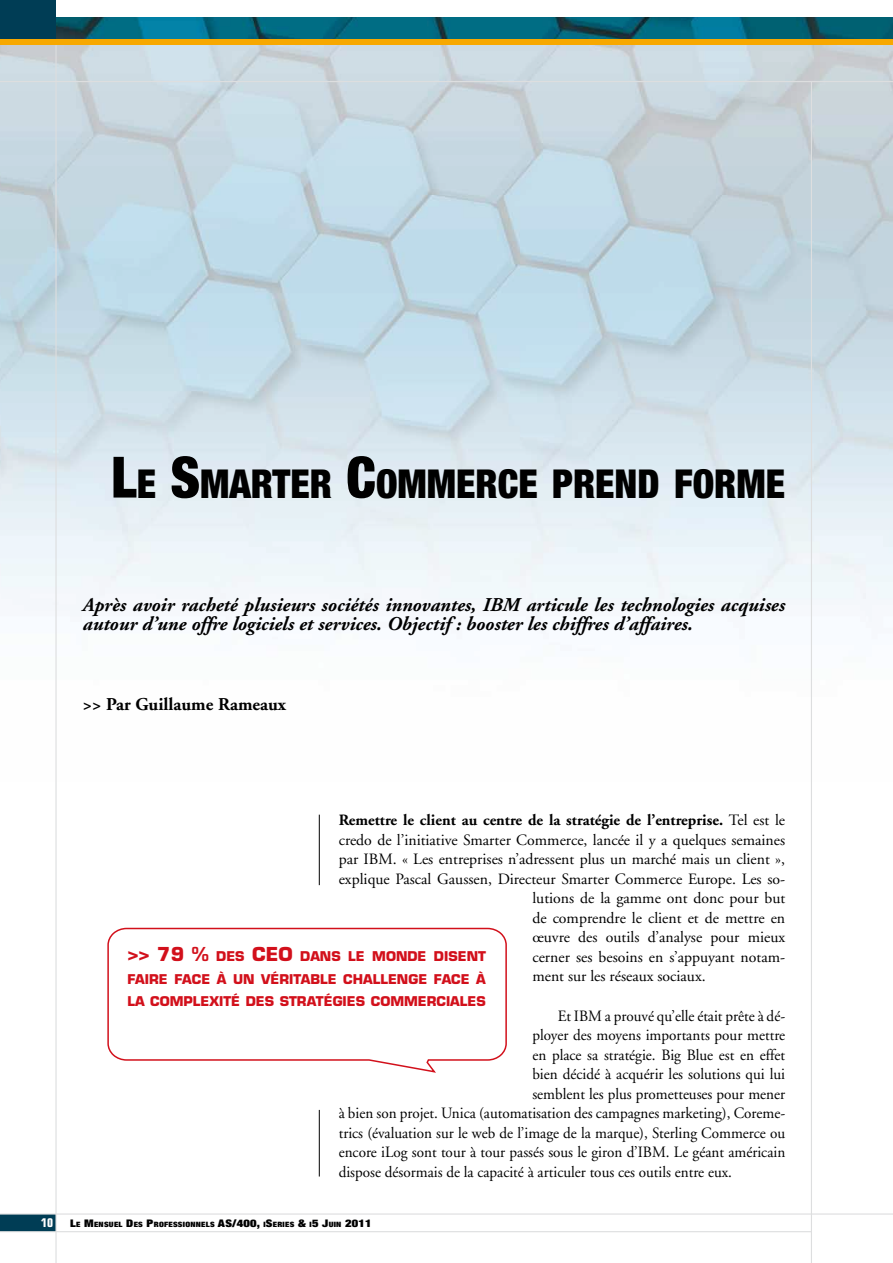
<style>
.page{position:relative;width:893px;height:1263px;background:#fff}
.page>*{position:absolute;margin:0;border:0;box-sizing:border-box;transform-origin:0 0}
.t1{font:900 condensed 39.9px "Helvetica Neue";color:#000}
.t2{font:italic 700 19.5px/19.5px "Adobe Garamond";color:#000}
.t3{font:700 18.75px "Eurostile";color:#d2101b}
.t4{font:700 18px "Adobe Garamond";color:#000}
.t5{font:15.75px "Adobe Garamond";color:#000;scale:.96 1}
.t6{font:15.75px "Adobe Garamond";color:#000}
.t7{font:700 15.75px "Adobe Garamond";color:#000}
.t8{font:700 13.2px/22.5px "Eurostile";color:#d2101b;text-align:justify}
.t9{font:700 condensed 12px "Eurostile";color:#fff}
.t10{font:900 expanded 7.35px "Helvetica Neue";letter-spacing:.03em;color:#000;scale:1.18 1}
.s1{font-size:57px}
.s2{font-weight:400}
.s3{font-size:13.2px}
.s4{font-size:10.5px}
</style>
<div class="page">
<svg style="left:0;top:38px;width:892px;height:7px;background:#d49e11"></svg>
<img style="left:56px;top:17px;width:836px;height:21px">
<div style="left:0;top:0;width:56px;height:38px;background:#003d55"></div>
<div style="left:0;top:1214px;width:56px;height:18px;background:#003d55"></div>
<hr style="left:811px;top:81px;width:1px;height:1182px;background:#dddedf">
<hr style="left:0;top:1231px;width:812px;height:1px;background:#dddedf">
<hr style="left:0;top:1213px;width:893px;height:1px;background:#dddedf">
<hr style="left:55px;top:45px;width:2px;height:1218px;background:#dddedf">
<svg style="left:892px;top:17px;width:1px;height:28px"></svg>
<hr style="left:0;top:81px;width:893px;height:1px;background:#dddedf">
<svg style="left:107px;top:927px;width:400px;height:146px"></svg>
<hr style="left:319px;top:815px;width:1px;height:70px;background:#000">
<hr style="left:319px;top:1110px;width:1px;height:66px;background:#000">
<h1 class="t1" style="left:111px;top:459px;width:676px"><span class="s1">L</span>E <span class="s1">S</span>MARTER <span class="s1">C</span>OMMERCE PREND FORME</h1>
<p class="t2" style="left:83px;top:595px;width:704px">Après avoir racheté plusieurs sociétés innovantes, IBM articule les technologies acquises autour d’une offre logiciels et services. Objectif : booster les chiffres d’affaires.</p>
<p class="t4" style="left:83px;top:695px;width:205px">&gt;&gt; Par Guillaume Rameaux</p>
<p class="t7" style="left:339px;top:812px;width:448px">Remettre le client au centre de la stratégie de l’entreprise. <span class="s2">Tel est le</span></p>
<p class="t6" style="left:339px;top:831px;width:448px">credo de l’initiative Smarter Commerce, lancée il y a quelques semaines</p>
<p class="t6" style="left:339px;top:851px;width:448px">par IBM. « Les entreprises n’adressent plus un marché mais un client »,</p>
<p class="t6" style="left:339px;top:870px;width:448px">explique Pascal Gaussen, Directeur Smarter Commerce Europe. Les so-</p>
<p class="t6" style="left:532px;top:890px;width:254px">lutions de la gamme ont donc pour but</p>
<p class="t6" style="left:532px;top:909px;width:254px">de comprendre le client et de mettre en</p>
<p class="t6" style="left:532px;top:929px;width:254px">œuvre des outils d’analyse pour mieux</p>
<p class="t6" style="left:532px;top:948px;width:254px">cerner ses besoins en s’appuyant notam-</p>
<p class="t6" style="left:532px;top:968px;width:175px">ment sur les réseaux sociaux.</p>
<p class="t5" style="left:558px;top:1007px;width:238px">Et IBM a prouvé qu’elle était prête à dé-</p>
<p class="t5" style="left:532px;top:1026px;width:265px">ployer des moyens importants pour mettre</p>
<p class="t5" style="left:532px;top:1046px;width:265px">en place sa stratégie. Big Blue est en effet</p>
<p class="t5" style="left:532px;top:1065px;width:265px">bien décidé à acquérir les solutions qui lui</p>
<p class="t5" style="left:532px;top:1085px;width:265px">semblent les plus prometteuses pour mener</p>
<p class="t5" style="left:339px;top:1104px;width:467px">à bien son projet. Unica (automatisation des campagnes marketing), Coreme-</p>
<p class="t5" style="left:339px;top:1124px;width:466px">trics (évaluation sur le web de l’image de la marque), Sterling Commerce ou</p>
<p class="t5" style="left:339px;top:1143px;width:467px">encore iLog sont tour à tour passés sous le giron d’IBM. Le géant américain</p>
<p class="t5" style="left:339px;top:1163px;width:411px">dispose désormais de la capacité à articuler tous ces outils entre eux.</p>
<p class="t3" style="left:127px;top:943px;width:139px">&gt;&gt; 79 % <span class="s3">DES</span> CEO</p>
<p class="t8" style="left:127px;top:945px;width:360px;text-indent:173px">DANS LE MONDE DISENT FAIRE FACE À UN VÉRITABLE CHALLENGE FACE À LA COMPLEXITÉ DES STRATÉGIES COMMERCIALES</p>
<p class="t9" style="left:41px;top:1216px;width:13px">10</p>
<p class="t10" style="left:70px;top:1219px;width:257px"><span class="s4">L</span>E <span class="s4">M</span>ENSUEL <span class="s4">D</span>ES <span class="s4">P</span>ROFESSIONNELS <span class="s4">AS/400,</span> I<span class="s4">S</span>ERIES <span class="s4">&amp;</span> I<span class="s4">5 J</span>UIN <span class="s4">2011</span></p>
</div>
